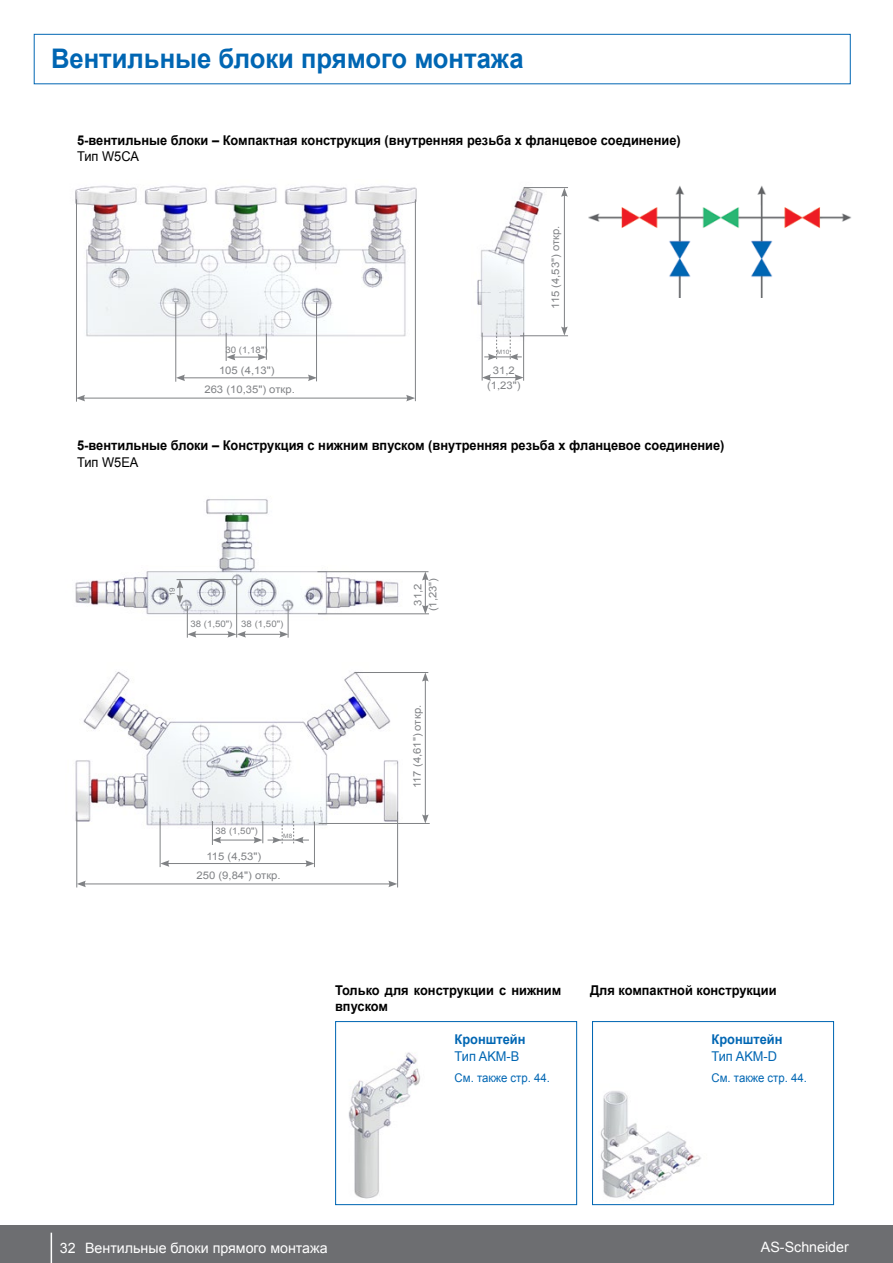
<style>
.page{position:relative;width:893px;height:1263px;background:#fff}
.page>*{position:absolute;margin:0;border:0;box-sizing:border-box;transform-origin:0 0}
.t1{font:700 27px "Arial";color:#0066b3;scale:.95 1}
.t2{font:14.25px "Arial";color:#fff}
.t3{font:700 13.5px "Arial";color:#000;scale:.95 1}
.t4{font:700 13.5px "Arial";color:#0066b3;scale:.95 1}
.t5{font:13.5px "Arial";color:#0066b3;scale:.95 1}
.t6{font:13.5px "Arial";color:#000;scale:.95 1}
.t7{font:12px "Arial";color:#0066b3;scale:.95 1}
.t8{font:10.5px/15px "Arial";color:#808285;text-align:center;scale:1.08 1}
.t9{font:9px "Arial";color:#808285;scale:1.07 1}
.t10{font:7.5px "Arial";color:#808285;scale:1.07 1}
.t11{font:6px "Arial";color:#808285;scale:1.08 1}
</style>
<div class="page">
<div style="left:34px;top:34px;width:816px;height:50px;border:1px solid #0066b3"></div>
<img style="left:589px;top:185px;width:263px;height:112px">
<div style="left:0;top:1225px;width:893px;height:38px;background:#6d6e71"></div>
<hr style="left:51px;top:1233px;width:1px;height:30px;background:#fff">
<div style="left:592px;top:1021px;width:242px;height:184px;background:#fff;border:1px solid #0066b3"></div>
<img style="left:600px;top:1091px;width:101px;height:108px">
<div style="left:335px;top:1021px;width:242px;height:184px;background:#fff;border:1px solid #0066b3"></div>
<img style="left:348px;top:1052px;width:72px;height:147px">
<img style="left:75px;top:185px;width:342px;height:159px">
<img style="left:477px;top:187px;width:73px;height:155px">
<hr style="left:415px;top:199px;width:1px;height:202px;background:#808285">
<hr style="left:83px;top:398px;width:325px;height:1px;background:#808285">
<svg style="left:77px;top:395px;width:8px;height:6px"></svg>
<svg style="left:406px;top:395px;width:9px;height:6px"></svg>
<hr style="left:76px;top:199px;width:1px;height:203px;background:#808285">
<svg style="left:226px;top:333px;width:41px;height:28px"></svg>
<hr style="left:316px;top:303px;width:1px;height:78px;background:#808285">
<hr style="left:183px;top:378px;width:127px;height:1px;background:#808285">
<svg style="left:177px;top:374px;width:8px;height:7px"></svg>
<svg style="left:308px;top:374px;width:8px;height:7px"></svg>
<hr style="left:176px;top:303px;width:1px;height:79px;background:#808285">
<hr style="left:523px;top:333px;width:1px;height:48px;background:#808285">
<svg style="left:483px;top:374px;width:41px;height:7px"></svg>
<hr style="left:482px;top:333px;width:1px;height:48px;background:#808285">
<svg style="left:484px;top:333px;width:38px;height:27px"></svg>
<hr style="left:524px;top:187px;width:44px;height:1px;background:#808285">
<hr style="left:564px;top:194px;width:1px;height:135px;background:#808285">
<svg style="left:561px;top:326px;width:7px;height:9px"></svg>
<svg style="left:561px;top:188px;width:7px;height:9px"></svg>
<hr style="left:520px;top:335px;width:48px;height:1px;background:#808285">
<img style="left:75px;top:499px;width:327px;height:339px">
<hr style="left:236px;top:579px;width:1px;height:58px;background:#808285">
<hr style="left:194px;top:634px;width:36px;height:1px;background:#808285">
<svg style="left:188px;top:631px;width:8px;height:7px"></svg>
<hr style="left:187px;top:606px;width:1px;height:32px;background:#808285">
<hr style="left:288px;top:606px;width:1px;height:32px;background:#808285">
<hr style="left:244px;top:634px;width:38px;height:1px;background:#808285">
<svg style="left:227px;top:631px;width:19px;height:7px"></svg>
<svg style="left:279px;top:631px;width:9px;height:7px"></svg>
<hr style="left:177px;top:579px;width:60px;height:1px;background:#808285">
<svg style="left:177px;top:579px;width:6px;height:25px"></svg>
<hr style="left:317px;top:571px;width:111px;height:1px;background:#808285">
<svg style="left:422px;top:571px;width:7px;height:42px"></svg>
<hr style="left:318px;top:613px;width:111px;height:1px;background:#808285">
<hr style="left:397px;top:811px;width:1px;height:76px;background:#808285">
<hr style="left:83px;top:884px;width:308px;height:1px;background:#808285">
<svg style="left:78px;top:881px;width:8px;height:6px"></svg>
<svg style="left:388px;top:881px;width:9px;height:6px"></svg>
<hr style="left:77px;top:811px;width:1px;height:76px;background:#808285">
<hr style="left:219px;top:840px;width:37px;height:1px;background:#808285">
<svg style="left:212px;top:821px;width:9px;height:24px"></svg>
<svg style="left:253px;top:821px;width:56px;height:22px"></svg>
<hr style="left:354px;top:672px;width:74px;height:1px;background:#808285">
<hr style="left:425px;top:679px;width:1px;height:138px;background:#808285">
<svg style="left:422px;top:814px;width:7px;height:9px"></svg>
<svg style="left:422px;top:672px;width:7px;height:10px"></svg>
<hr style="left:319px;top:823px;width:111px;height:1px;background:#808285">
<hr style="left:314px;top:821px;width:1px;height:46px;background:#808285">
<hr style="left:167px;top:863px;width:141px;height:1px;background:#808285">
<svg style="left:161px;top:860px;width:8px;height:7px"></svg>
<svg style="left:305px;top:860px;width:9px;height:7px"></svg>
<hr style="left:160px;top:818px;width:1px;height:49px;background:#808285">
<h1 class="t1" style="left:51px;top:40px;width:499px">Вентильные блоки прямого монтажа</h1>
<p class="t3" style="left:77px;top:131px;width:637px">5-вентильные блоки – Компактная конструкция (внутренняя резьба x фланцевое соединение)</p>
<p class="t6" style="left:77px;top:148px;width:67px">Тип W5CA</p>
<p class="t9" style="left:225px;top:344px;width:41px">30 (1,18")</p>
<p class="t8" style="left:219px;top:362px;width:53px">105 (4,13")</p>
<p class="t8" style="left:204px;top:382px;width:85px">263 (10,35") откр.</p>
<p class="t11" style="left:497px;top:348px;width:13px">M10</p>
<p class="t8" style="left:487px;top:363px;width:33px">31,2 (1,23")</p>
<p class="t8" style="left:548px;top:309px;width:79px;rotate:-90deg">115 (4,53") откр.</p>
<p class="t3" style="left:77px;top:436px;width:683px">5-вентильные блоки – Конструкция с нижним впуском (внутренняя резьба x фланцевое соединение)</p>
<p class="t6" style="left:77px;top:453px;width:66px">Тип W5EA</p>
<p class="t10" style="left:167px;top:596px;width:10px;rotate:-90deg">19</p>
<p class="t9" style="left:190px;top:618px;width:41px">38 (1,50")</p>
<p class="t9" style="left:241px;top:618px;width:41px">38 (1,50")</p>
<p class="t9" style="left:216px;top:825px;width:41px">38 (1,50")</p>
<p class="t8" style="left:206px;top:849px;width:52px">115 (4,53")</p>
<p class="t11" style="left:283px;top:832px;width:10px">M8</p>
<p class="t8" style="left:197px;top:868px;width:79px">250 (9,84") откр.</p>
<p class="t8" style="left:410px;top:611px;width:33px;rotate:-90deg">31,2 (1,23")</p>
<p class="t8" style="left:410px;top:788px;width:79px;rotate:-90deg">117 (4,61") откр.</p>
<p class="t3" style="left:335px;top:981px;width:240px">Только для конструкции с нижним</p>
<p class="t3" style="left:590px;top:981px;width:198px">Для компактной конструкции</p>
<p class="t3" style="left:335px;top:997px;width:57px">впуском</p>
<p class="t4" style="left:711px;top:1030px;width:76px">Кронштейн</p>
<p class="t5" style="left:711px;top:1047px;width:71px">Тип AKM-D</p>
<p class="t7" style="left:711px;top:1069px;width:102px">См. также стр. 44.</p>
<p class="t4" style="left:455px;top:1030px;width:76px">Кронштейн</p>
<p class="t5" style="left:455px;top:1047px;width:70px">Тип AKM-B</p>
<p class="t7" style="left:455px;top:1069px;width:102px">См. также стр. 44.</p>
<p class="t2" style="left:60px;top:1238px;width:269px">32 Вентильные блоки прямого монтажа</p>
<p class="t2" style="left:761px;top:1238px;width:89px">AS-Schneider</p>
</div>
